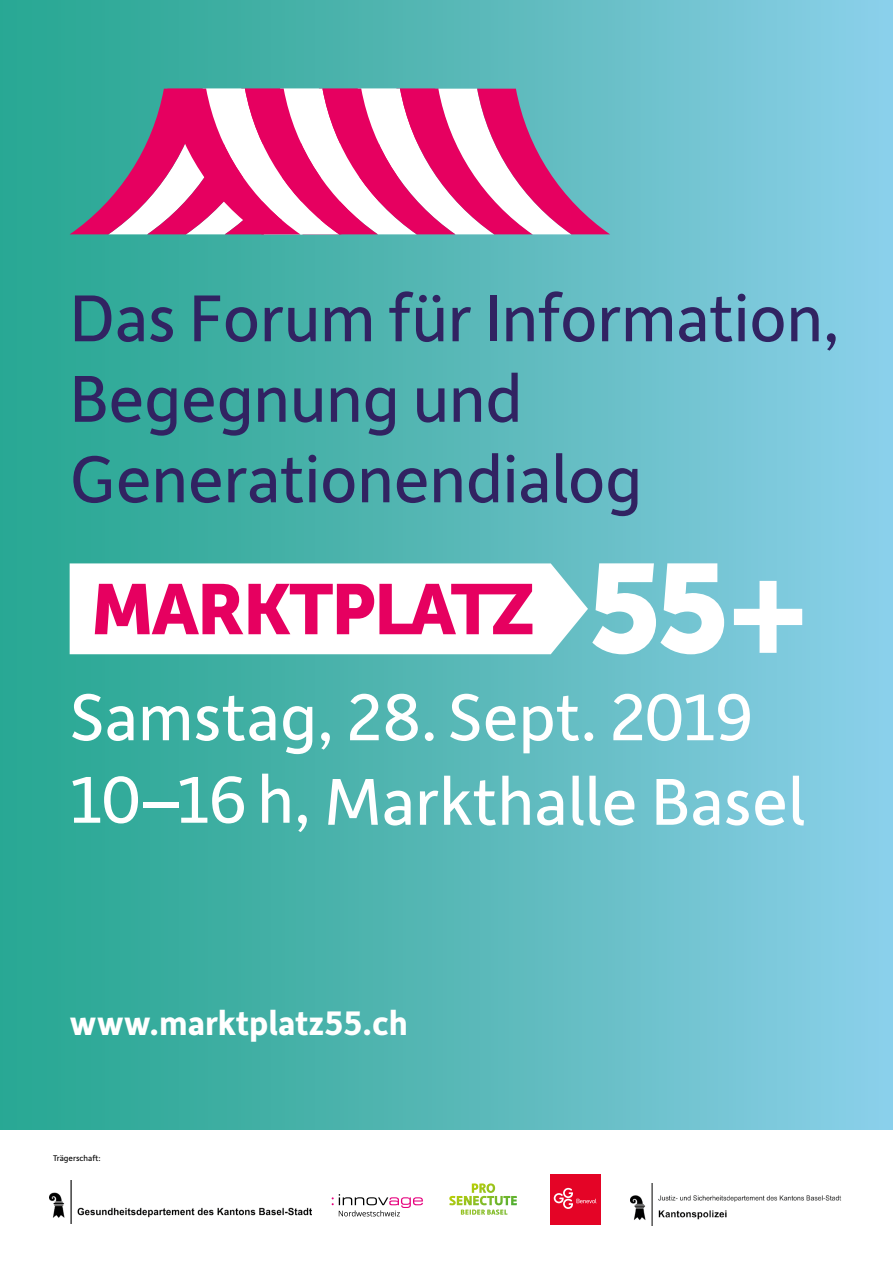
<style>
.page{position:relative;width:893px;height:1263px;background:#fff}
.page>*{position:absolute;margin:0;border:0;box-sizing:border-box;transform-origin:0 0}
.t1{font:70.5px/80.6px "Depot New";letter-spacing:-.005em;color:#312362}
.t2{font:70.5px/84.4px "Depot New";color:#fff}
.t3{font:700 36.15px "Depot New";color:#fff}
.t4{font:8.7px "Depot New";color:#000}
</style>
<div class="page">
<div style="left:0;top:0;width:893px;height:1129px;background:linear-gradient(to right,#25a48d,#8acee6)"></div>
<svg style="left:592px;top:563px;width:132px;height:91px"></svg>
<svg style="left:734px;top:581px;width:68px;height:72px"></svg>
<svg style="left:70px;top:89px;width:540px;height:145px"></svg>
<svg style="left:70px;top:563px;width:518px;height:91px"></svg>
<svg style="left:95px;top:584px;width:437px;height:50px"></svg>
<img style="left:631px;top:1183px;width:210px;height:42px">
<img style="left:50px;top:1181px;width:261px;height:42px">
<svg style="left:332px;top:1194px;width:91px;height:22px"></svg>
<svg style="left:449px;top:1183px;width:68px;height:32px"></svg>
<div style="left:550px;top:1174px;width:51px;height:51px;background:#e40426"></div>
<svg style="left:554px;top:1188px;width:43px;height:21px"></svg>
<p class="t1" style="left:70px;top:275px;width:771px">Das Forum für Information,<br>Begegnung und<br>Generationendialog</p>
<p class="t2" style="left:70px;top:672px;width:737px">Samstag, 28. Sept. 2019<br>10–16 h, Markthalle Basel</p>
<p class="t3" style="left:70px;top:999px;width:340px">www.marktplatz55.ch</p>
<p class="t4" style="left:53px;top:1152px;width:49px">Trägerschaft:</p>
</div>
